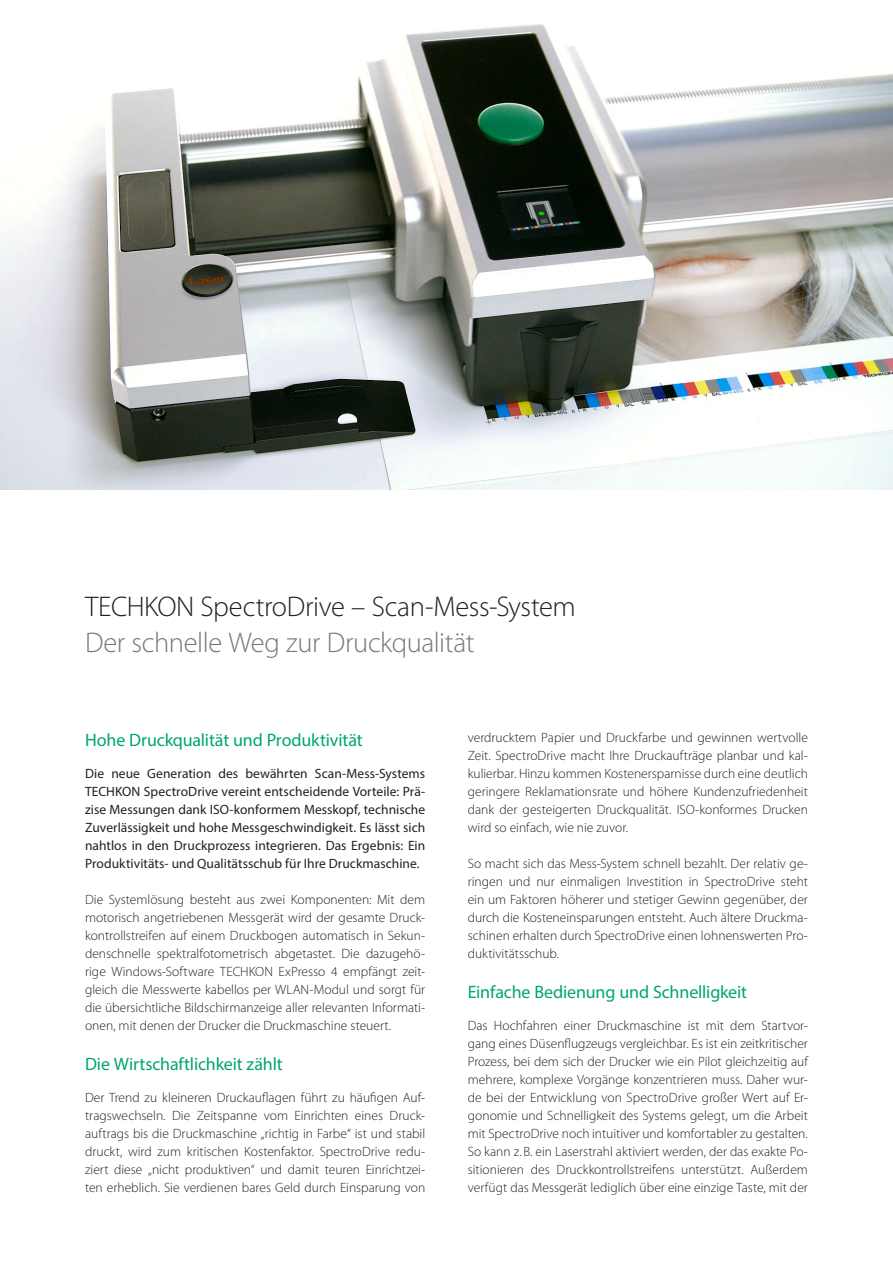
<style>
.page{position:relative;width:893px;height:1263px;background:#fff}
.page>*{position:absolute;margin:0;border:0;box-sizing:border-box;transform-origin:0 0}
.Ü1_schwarz_19_24_lig{font:300 28.5px "Myriad Pro";letter-spacing:-.01em;color:#231f20}
.Ü1_schwarz_19_24_lig-2{font:300 28.5px "Myriad Pro";letter-spacing:-.015em;color:#76787b}
.Ü2_grün_12_12_regula{font:18px "Myriad Pro";letter-spacing:-.01em;color:#00a66e}
.LT_myriad_light_9_12{font:300 13.5px/18px "Myriad Pro";color:#231f20;text-align:justify}
.LT_myriad_light_9_12-2{font:13.5px/18px "Myriad Pro";letter-spacing:.005em;color:#231f20;text-align:justify}
</style>
<div class="page">
<img style="left:0;top:24px;width:893px;height:465px">
<p class="Ü1_schwarz_19_24_lig" style="left:85px;top:589px;width:492px">TECHKON SpectroDrive – Scan-Mess-System</p>
<p class="Ü1_schwarz_19_24_lig-2" style="left:85px;top:625px;width:391px">Der schnelle Weg zur Druckqualität</p>
<p class="Ü2_grün_12_12_regula" style="left:85px;top:729px;width:279px">Hohe Druckqualität und Produktivität</p>
<p class="LT_myriad_light_9_12-2" style="left:85px;top:764px;width:342px">Die neue Generation des bewährten Scan-Mess-Systems TECHKON SpectroDrive vereint entscheidende Vorteile: Prä&shy;zise Messungen dank ISO-konformem Messkopf, technische Zuverlässigkeit und hohe Messgeschwindigkeit. Es lässt sich nahtlos in den Druckprozess integrieren. Das Ergebnis: Ein Produktivitäts- und Qualitätsschub für Ihre Druckmaschine.</p>
<p class="LT_myriad_light_9_12" style="left:85px;top:890px;width:342px">Die Systemlösung besteht aus zwei Komponenten: Mit dem motorisch angetriebenen Messgerät wird der gesamte Druck&shy;kontrollstreifen auf einem Druckbogen automatisch in Sekun&shy;denschnelle spektralfotometrisch abgetastet. Die dazugehö&shy;rige Windows-Software TECHKON ExPresso 4 empfängt zeit&shy;gleich die Messwerte kabellos per WLAN-Modul und sorgt für die übersichtliche Bildschirmanzeige aller relevanten Informati&shy;onen, mit denen der Drucker die Druckmaschine steuert.</p>
<p class="Ü2_grün_12_12_regula" style="left:85px;top:1053px;width:199px">Die Wirtschaftlichkeit zählt</p>
<p class="LT_myriad_light_9_12" style="left:85px;top:1088px;width:342px">Der Trend zu kleineren Druckauflagen führt zu häufigen Auf&shy;tragswechseln. Die Zeitspanne vom Einrichten eines Druck&shy;auftrags bis die Druckmaschine „richtig in Farbe“ ist und stabil druckt, wird zum kritischen Kostenfaktor. SpectroDrive redu&shy;ziert diese „nicht produktiven“ und damit teuren Einrichtzei&shy;ten erheblich. Sie verdienen bares Geld durch Einsparung von</p>
<p class="LT_myriad_light_9_12" style="left:468px;top:728px;width:342px">verdrucktem Papier und Druckfarbe und gewinnen wertvolle Zeit. SpectroDrive macht Ihre Druckaufträge planbar und kal&shy;kulierbar. Hinzu kommen Kostenersparnisse durch eine deutlich geringere Reklamationsrate und höhere Kundenzufriedenheit dank der gesteigerten Druckqualität. ISO-konformes Drucken wird so einfach, wie nie zuvor.</p>
<p class="LT_myriad_light_9_12" style="left:468px;top:854px;width:342px">So macht sich das Mess-System schnell bezahlt. Der relativ ge&shy;ringen und nur einmaligen Investition in SpectroDrive steht ein um Faktoren höherer und stetiger Gewinn gegenüber, der durch die Kosteneinsparungen entsteht. Auch ältere Druckma&shy;schinen erhalten durch SpectroDrive einen lohnenswerten Pro&shy;duktivitätsschub.</p>
<p class="Ü2_grün_12_12_regula" style="left:468px;top:981px;width:281px">Einfache Bedienung und Schnelligkeit</p>
<p class="LT_myriad_light_9_12" style="left:468px;top:1016px;width:342px">Das Hochfahren einer Druckmaschine ist mit dem Startvor&shy;gang eines Düsenflugzeugs vergleichbar. Es ist ein zeitkritischer Prozess, bei dem sich der Drucker wie ein Pilot gleichzeitig auf mehrere, komplexe Vorgänge konzentrieren muss. Daher wur&shy;de bei der Entwicklung von SpectroDrive großer Wert auf Er&shy;gonomie und Schnelligkeit des Systems gelegt, um die Arbeit mit SpectroDrive noch intuitiver und komfortabler zu gestalten.<br>So kann z. B. ein Laserstrahl aktiviert werden, der das exakte Po&shy;sitionieren des Druckkontrollstreifens unterstützt. Außerdem verfügt das Messgerät lediglich über eine einzige Taste, mit der</p>
</div>
